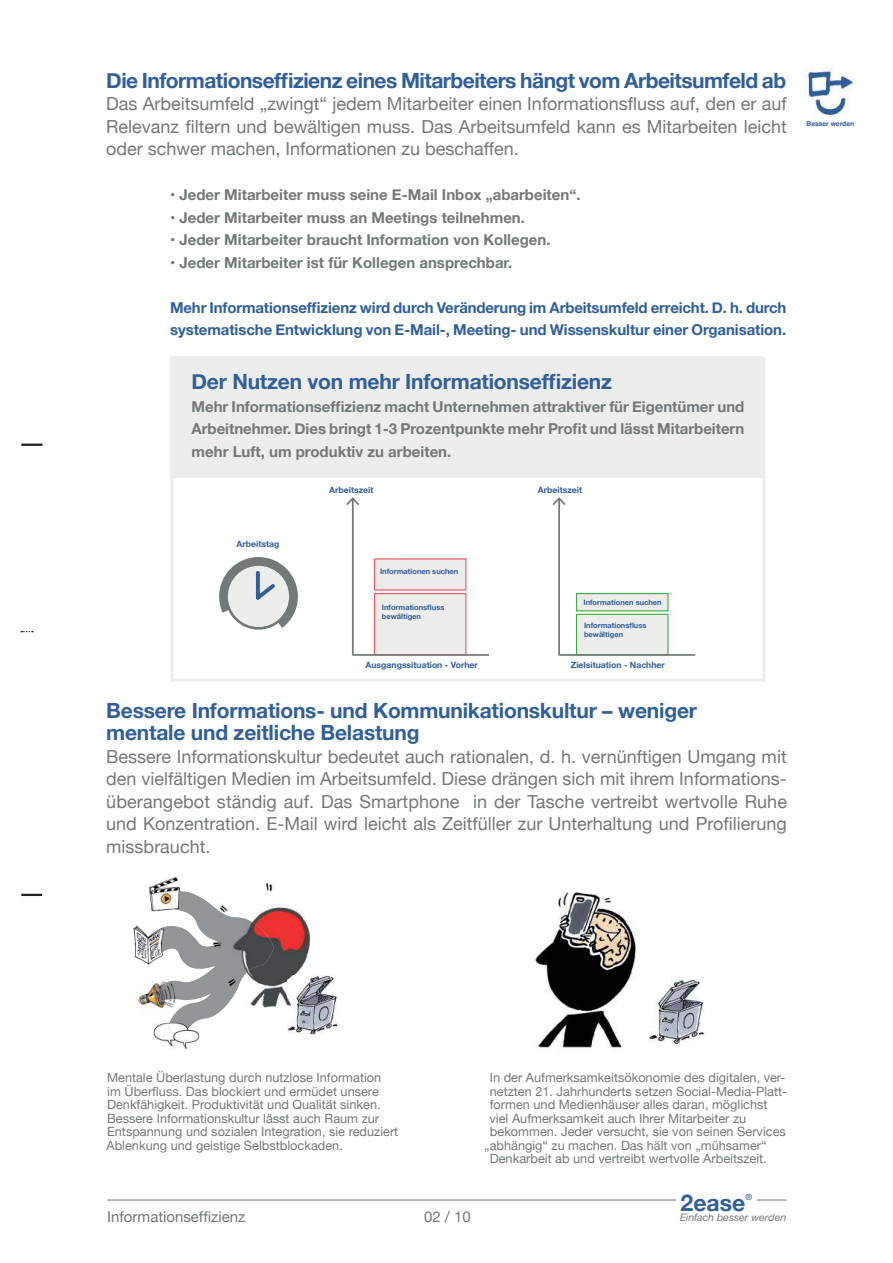
<style>
.page{position:relative;width:893px;height:1263px;background:#fff}
.page>*{position:absolute;margin:0;border:0;box-sizing:border-box;transform-origin:0 0}
.t1{font:700 23.1px "Helvetica Neue";color:#305f9b}
.t2{font:700 21px/22.5px "Helvetica Neue";letter-spacing:-.01em;color:#305f9b}
.t3{font:18px/22.5px "Helvetica Neue";color:#737879;text-align:justify}
.t4{font:700 15px/22.5px "Helvetica Neue";color:#737879;text-align:justify}
.t5{font:700 15px/22.5px "Helvetica Neue";letter-spacing:-.01em;color:#305f9b}
.t6{font:15px "Helvetica Neue";color:#737879}
.t7{font:12.75px/13.5px "Helvetica Neue";color:#737879}
.t8{font:italic 10.5px "Neue Helvetica BQ";color:#737879}
.t9{font:700 8.7px "Helvetica Neue";color:#305f9b}
.t10{font:500 8.55px "Helvetica Neue";color:#305f9b}
.t11{font:700 7.5px/9px "Helvetica Neue";color:#305f9b}
.t12{font:700 6.75px "Helvetica";letter-spacing:-.005em;color:#305f9b}
</style>
<div class="page">
<hr style="left:21px;top:444px;width:22px;height:2px;background:#231f20">
<hr style="left:21px;top:894px;width:21px;height:2px;background:#231f20">
<hr style="left:757px;top:1199px;width:30px;height:1px;background:#737879">
<img style="left:804px;top:68px;width:50px;height:49px">
<img style="left:287px;top:975px;width:51px;height:59px">
<svg style="left:165px;top:891px;width:50px;height:147px"></svg>
<img style="left:200px;top:882px;width:110px;height:125px">
<img style="left:287px;top:975px;width:23px;height:40px">
<img style="left:200px;top:897px;width:74px;height:118px">
<img style="left:149px;top:877px;width:32px;height:35px">
<img style="left:167px;top:891px;width:14px;height:20px">
<img style="left:137px;top:976px;width:41px;height:39px">
<img style="left:150px;top:981px;width:26px;height:22px">
<img style="left:153px;top:1022px;width:46px;height:27px">
<img style="left:168px;top:1022px;width:27px;height:19px">
<img style="left:133px;top:925px;width:32px;height:40px">
<img style="left:156px;top:927px;width:9px;height:30px">
<img style="left:535px;top:892px;width:101px;height:157px">
<img style="left:648px;top:979px;width:56px;height:65px">
<div style="left:374px;top:594px;width:92px;height:61px;background:#ededec"></div>
<div style="left:374px;top:593px;width:92px;height:62px;border:1px solid #ec5862"></div>
<div style="left:577px;top:614px;width:91px;height:41px;background:#ededec"></div>
<div style="left:576px;top:614px;width:92px;height:41px;border:1px solid #40ad49"></div>
<div style="left:374px;top:559px;width:92px;height:31px;background:#ededec"></div>
<div style="left:374px;top:558px;width:92px;height:33px;border:1px solid #ec5862"></div>
<div style="left:577px;top:594px;width:91px;height:17px;background:#ededec"></div>
<div style="left:576px;top:593px;width:92px;height:18px;border:1px solid #40ad49"></div>
<div style="left:171px;top:357px;width:592px;height:121px;background:#ededec"></div>
<svg style="left:219px;top:557px;width:79px;height:73px"></svg>
<div style="left:171px;top:357px;width:594px;height:325px;border:3px solid #ededec"></div>
<hr style="left:352px;top:498px;width:2px;height:157px;background:#737879">
<svg style="left:346px;top:497px;width:13px;height:10px"></svg>
<hr style="left:558px;top:498px;width:2px;height:157px;background:#737879">
<svg style="left:553px;top:497px;width:13px;height:10px"></svg>
<hr style="left:352px;top:654px;width:137px;height:2px;background:#737879">
<hr style="left:559px;top:654px;width:136px;height:2px;background:#737879">
<hr style="left:107px;top:1200px;width:569px;height:1px;background:#737879">
<h2 class="t2" style="left:106px;top:69px;width:681px">Die Informationseffizienz eines Mitarbeiters hängt vom Arbeitsumfeld ab</h2>
<h3 class="t3" style="left:106px;top:93px;width:682px">Das Arbeitsumfeld „zwingt“ jedem Mitarbeiter einen Informationsfluss auf, den er auf Relevanz filtern und bewältigen muss. Das Arbeitsumfeld kann es Mitarbeiten leicht oder schwer machen, Informationen zu beschaffen.</h3>
<p class="t4" style="left:170px;top:184px;width:412px">• Jeder Mitarbeiter muss seine E-Mail Inbox „abarbeiten“.</p>
<p class="t4" style="left:170px;top:206px;width:356px">• Jeder Mitarbeiter muss an Meetings teilnehmen.</p>
<p class="t4" style="left:170px;top:229px;width:382px">• Jeder Mitarbeiter braucht Information von Kollegen.</p>
<p class="t4" style="left:170px;top:251px;width:344px">• Jeder Mitarbeiter ist für Kollegen ansprechbar.</p>
<p class="t5" style="left:170px;top:296px;width:618px">Mehr Informationseffizienz wird durch Veränderung im Arbeitsumfeld erreicht. D. h. durch systematische Entwicklung von E-Mail-, Meeting- und Wissenskultur einer Organisation.</p>
<h2 class="t2" style="left:192px;top:371px;width:422px">Der Nutzen von mehr Informationseffizienz</h2>
<p class="t4" style="left:192px;top:395px;width:554px">Mehr Informationseffizienz macht Unternehmen attraktiver für Eigentümer und Arbeitnehmer. Dies bringt 1-3 Prozentpunkte mehr Profit und lässt Mitarbeitern mehr Luft, um produktiv zu arbeiten.</p>
<p class="t9" style="left:237px;top:540px;width:44px">Arbeitstag</p>
<p class="t9" style="left:329px;top:483px;width:46px">Arbeitszeit</p>
<p class="t11" style="left:380px;top:567px;width:80px">Informationen suchen</p>
<p class="t11" style="left:382px;top:603px;width:64px">Informationsfluss bewältigen</p>
<p class="t9" style="left:538px;top:483px;width:46px">Arbeitszeit</p>
<p class="t11" style="left:583px;top:599px;width:80px">Informationen suchen</p>
<p class="t11" style="left:584px;top:621px;width:64px">Informationsfluss bewältigen</p>
<p class="t9" style="left:366px;top:658px;width:114px">Ausgangssituation - Vorher</p>
<p class="t9" style="left:571px;top:662px;width:96px">Zielsituation - Nachher</p>
<h2 class="t2" style="left:106px;top:699px;width:592px">Bessere Informations- und Kommunikationskultur – weniger mentale und zeitliche Belastung</h2>
<p class="t3" style="left:106px;top:746px;width:682px">Bessere Informationskultur bedeutet auch rationalen, d. h. vernünftigen Umgang mit den vielfältigen Medien im Arbeitsumfeld. Diese drängen sich mit ihrem Informations&shy;überangebot ständig auf. Das Smartphone in der Tasche vertreibt wertvolle Ruhe und Konzentration. E-Mail wird leicht als Zeitfüller zur Unterhaltung und Profilierung missbraucht.</p>
<p class="t12" style="left:807px;top:119px;width:49px">Besser werden</p>
<p class="t7" style="left:106px;top:1071px;width:293px">Mentale Überlastung durch nutzlose Information<br>im Überfluss. Das blockiert und ermüdet unsere Denkfähigkeit. Produktivität und Qualität sinken.<br>Bessere Informationskultur lässt auch Raum zur Entspannung und sozialen Integration, sie reduziert Ablenkung und geistige Selbstblockaden.</p>
<p class="t7" style="left:490px;top:1071px;width:297px">In der Aufmerksamkeitsökonomie des digitalen, ver-</p>
<p class="t7" style="left:490px;top:1085px;width:299px">netzten 21. Jahrhunderts setzen Social-Media-Platt-</p>
<p class="t7" style="left:490px;top:1098px;width:279px">formen und Medienhäuser alles daran, möglichst</p>
<p class="t7" style="left:490px;top:1112px;width:258px">viel Aufmerksamkeit auch Ihrer Mitarbeiter zu</p>
<p class="t7" style="left:490px;top:1125px;width:297px">bekommen. Jeder versucht, sie von seinen Services</p>
<p class="t7" style="left:484px;top:1139px;width:284px">„abhängig“ zu machen. Das hält von „mühsamer“</p>
<p class="t7" style="left:490px;top:1152px;width:278px">Denkarbeit ab und vertreibt wertvolle Arbeitszeit.</p>
<p class="t6" style="left:107px;top:1205px;width:140px">Informationseffizienz</p>
<p class="t6" style="left:424px;top:1205px;width:48px">02 / 10</p>
<h1 class="t1" style="left:681px;top:1194px;width:66px">2ease</h1>
<p class="t10" style="left:745px;top:1192px;width:8px">®</p>
<p class="t8" style="left:680px;top:1211px;width:108px">Einfach besser werden</p>
</div>
